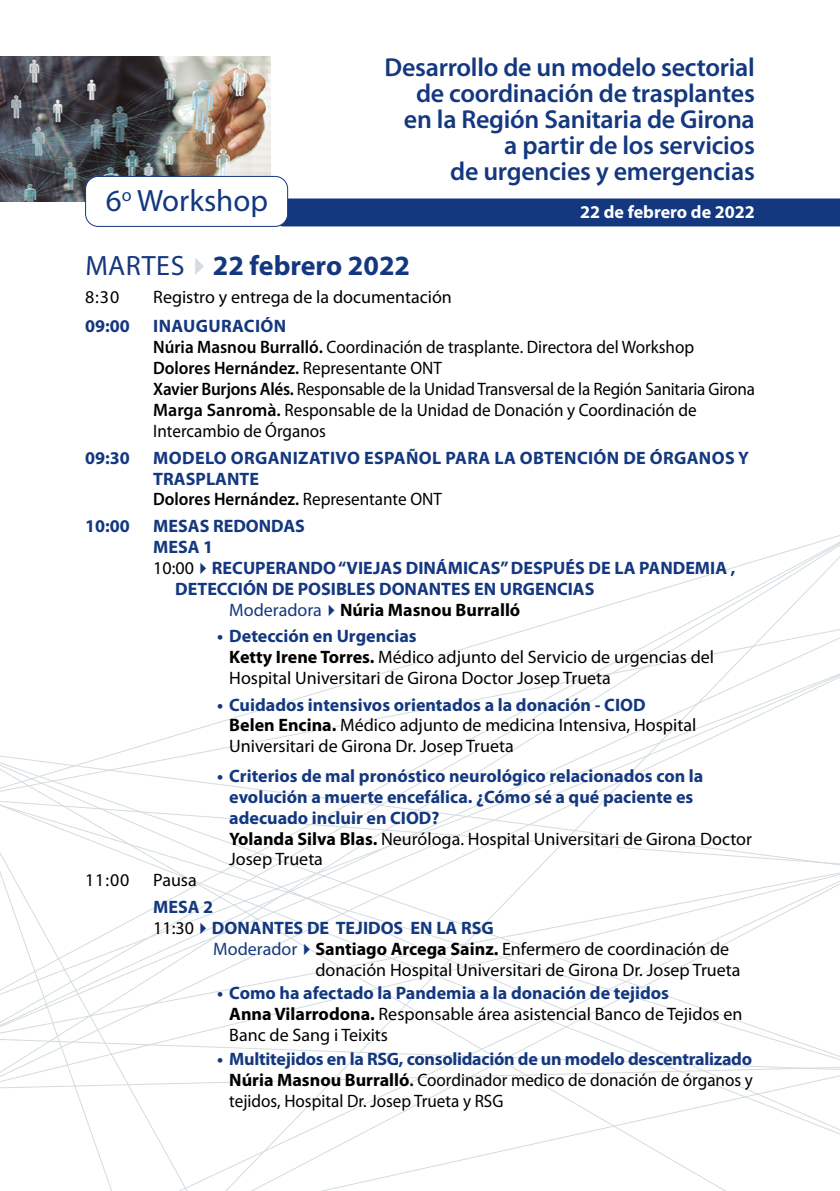
<style>
.page{position:relative;width:840px;height:1191px;background:#fff}
.page>*{position:absolute;margin:0;border:0;box-sizing:border-box;transform-origin:0 0}
.t1{font:31px "Myriad Pro";color:#14387f}
.t2{font:700 28px "Myriad Pro";color:#14387f}
.t3{font:600 26px/26px "Myriad Pro";letter-spacing:-.01em;color:#14387f;text-align:right}
.t4{font:18px/20.8px "Myriad Pro";color:#000}
.t5{font:18px/20.8px "Myriad Pro";color:#000;scale:.95 1}
.t6{font:700 18px/20.8px "Myriad Pro";color:#14387f}
.t7{font:700 18px/21px "Myriad Pro";letter-spacing:.02em;color:#14387f}
.t8{font:700 18px "Myriad Pro";color:#000}
.t9{font:700 18px "Myriad Pro";color:#fff}
.s1{font-weight:400}
.s2{color:#d4dce1}
.s3{font-weight:700;color:#14387f}
.s4{font-weight:600}
.s5{font-weight:600;color:#000}
.s6{font-weight:400;color:#000}
.s7{font-weight:400;color:#14387f}
.s8{color:#14387f}
.s9{font-weight:700}
.s10{color:#000}
</style>
<div class="page">
<svg style="left:76px;top:1091px;width:697px;height:100px"></svg>
<svg style="left:422px;top:535px;width:417px;height:126px"></svg>
<svg style="left:0;top:661px;width:839px;height:430px"></svg>
<img style="left:0;top:57px;width:271px;height:144px">
<div style="left:280px;top:198px;width:559px;height:28px;background:#14387f"></div>
<div style="left:85px;top:176px;width:202px;height:50px;background:#fff;border-radius:13px"></div>
<div style="left:85px;top:176px;width:203px;height:51px;border:1px solid #14387f;border-radius:13px"></div>
<h1 class="t1" style="left:106px;top:182px;width:164px">6<sup>o</sup> Workshop</h1>
<h3 class="t3" style="left:384px;top:54px;width:371px">Desarrollo de un modelo sectorial de coordinación de trasplantes en la Región Sanitaria de Girona a partir de los servicios<br>de urgencies y emergencias</h3>
<p class="t9" style="left:580px;top:201px;width:176px">22 de febrero de 2022</p>
<h2 class="t2" style="left:85px;top:248px;width:326px"><span class="s1">MARTES</span><span class="s2">✔</span>22 febrero 2022</h2>
<p class="t4" style="left:85px;top:286px;width:36px">8:30</p>
<p class="t4" style="left:153px;top:286px;width:300px">Registro y entrega de la documentación</p>
<p class="t6" style="left:85px;top:315px;width:46px">09:00</p>
<p class="t5" style="left:153px;top:316px;width:634px"><span class="s3">INAUGURACIÓN<br></span><span class="s4">Núria Masnou Burralló.</span> Coordinación de trasplante. Directora del Workshop <span class="s4">Dolores Hernández.</span> Representante ONT<br><span class="s4">Xavier Burjons Alés.</span> Responsable de la Unidad Transversal de la Región Sanitaria Girona <span class="s4">Marga Sanromà.</span> Responsable de la Unidad de Donación y Coordinación de Intercambio de Órganos</p>
<p class="t6" style="left:85px;top:446px;width:46px">09:30</p>
<p class="t7" style="left:153px;top:446px;width:597px">MODELO ORGANIZATIVO ESPAÑOL PARA LA OBTENCIÓN DE ÓRGANOS Y<br>TRASPLANTE<br><span class="s5">Dolores Hernández.</span> <span class="s6">Representante ONT</span></p>
<p class="t6" style="left:85px;top:515px;width:46px">10:00</p>
<p class="t6" style="left:153px;top:515px;width:153px">MESAS REDONDAS</p>
<p class="t6" style="left:153px;top:536px;width:61px">MESA 1</p>
<p class="t6" style="left:153px;top:557px;width:583px"><span class="s6">10:00</span>✔RECUPERANDO “VIEJAS DINÁMICAS” DESPUÉS DE LA PANDEMIA ,</p>
<p class="t6" style="left:175px;top:577px;width:420px">DETECCIÓN DE POSIBLES DONANTES EN URGENCIAS</p>
<p class="t8" style="left:229px;top:598px;width:292px"><span class="s7">Moderadora</span><span class="s8">✔</span>Núria Masnou Burralló</p>
<p class="t4" style="left:229px;top:625px;width:486px;text-indent:-12px"><span class="s3">• Detección en Urgencias<br></span><span class="s9">Ketty Irene Torres.</span> Médico adjunto del Servicio de urgencias del<br>Hospital Universitari de Girona Doctor Josep Trueta</p>
<p class="t4" style="left:229px;top:694px;width:468px;text-indent:-12px"><span class="s3">• Cuidados intensivos orientados a la donación - CIOD<br></span><span class="s9">Belen Encina.</span> Médico adjunto de medicina Intensiva, Hospital<br>Universitari de Girona Dr. Josep Trueta</p>
<p class="t6" style="left:229px;top:764px;width:524px;text-indent:-12px">• Criterios de mal pronóstico neurológico relacionados con la evolución a muerte encefálica. ¿Cómo sé a qué paciente es adecuado incluir en CIOD?<br><span class="s10">Yolanda Silva Blas.</span> <span class="s6">Neuróloga. Hospital Universitari de Girona Doctor Josep Trueta</span></p>
<p class="t4" style="left:85px;top:869px;width:46px">11:00</p>
<p class="t4" style="left:153px;top:869px;width:45px">Pausa</p>
<p class="t6" style="left:153px;top:896px;width:61px">MESA 2</p>
<p class="t6" style="left:153px;top:916px;width:342px"><span class="s6">11:30</span>✔DONANTES DE TEJIDOS EN LA RSG</p>
<p class="t4" style="left:213px;top:938px;width:517px"><span class="s8">Moderador✔</span><span class="s9">Santiago Arcega Sainz.</span> Enfermero de coordinación de</p>
<p class="t4" style="left:315px;top:959px;width:426px">donación Hospital Universitari de Girona Dr. Josep Trueta</p>
<p class="t4" style="left:229px;top:982px;width:514px;text-indent:-12px"><span class="s3">• Como ha afectado la Pandemia a la donación de tejidos<br></span><span class="s9">Anna Vilarrodona.</span> Responsable área asistencial Banco de Tejidos en<br>Banc de Sang i Teixits</p>
<p class="t5" style="left:229px;top:1048px;width:552px;text-align:justify;text-indent:-12px"><span class="s3">• Multitejidos en la RSG, consolidación de un modelo descentralizado </span><span class="s9">Núria Masnou Burralló</span><span class="s4">.</span> Coordinador medico de donación de órganos y tejidos, Hospital Dr. Josep Trueta y RSG</p>
</div>
